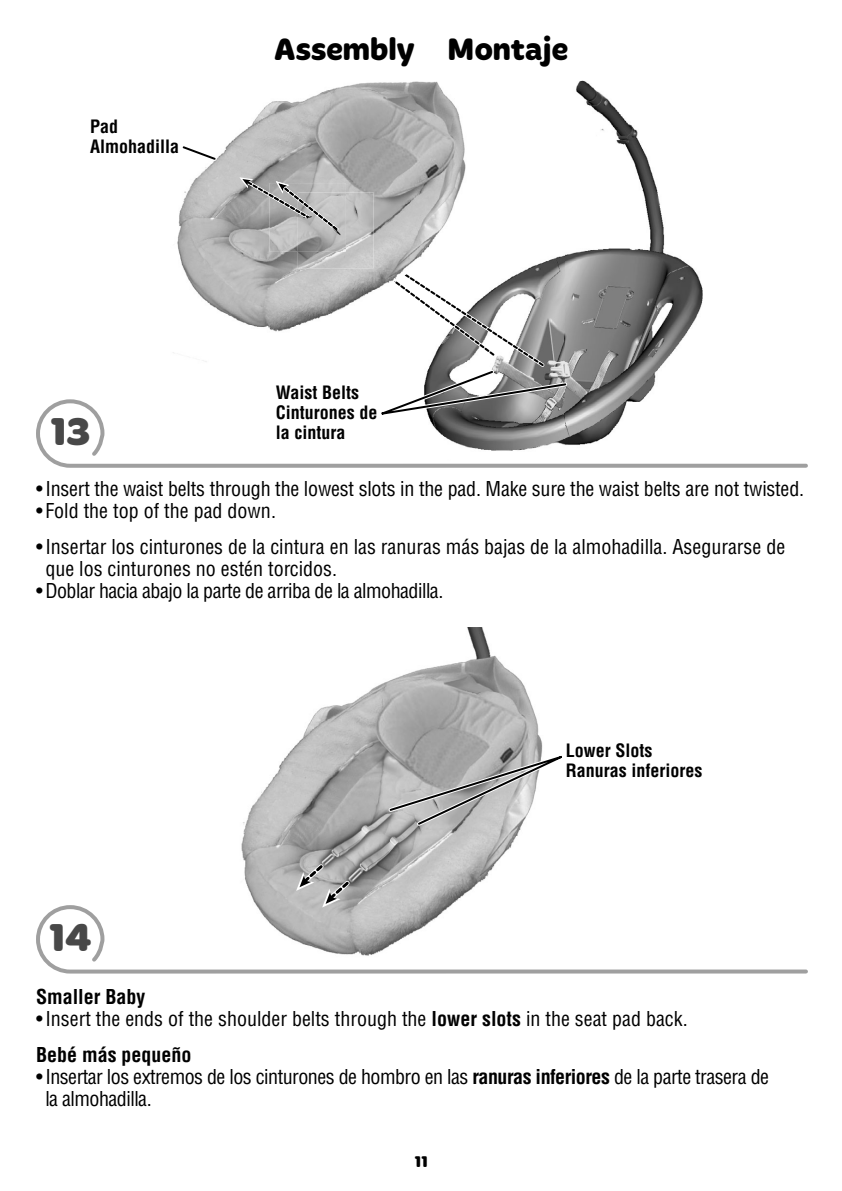
<style>
.page{position:relative;width:842px;height:1191px;background:#fff}
.page>*{position:absolute;margin:0;border:0;box-sizing:border-box;transform-origin:0 0}
.t1{font:700 40px "Merge";color:#484848}
.t2{font:700 32px "Merge Pro";color:#000}
.t3{font:condensed 20px/22px "Helvetica LT Std";letter-spacing:-.01em;color:#000}
.t4{font:700 condensed 20px "Helvetica LT Std";color:#000}
.t5{font:700 condensed 18px/20px "Helvetica LT Std";color:#000}
.t6{font:700 16px "Merge Pro";color:#000}
.s1{font-weight:700}
</style>
<div class="page">
<img style="left:241px;top:627px;width:299px;height:276px">
<svg style="left:296px;top:860px;width:58px;height:43px"></svg>
<img style="left:173px;top:81px;width:529px;height:316px">
<svg style="left:247px;top:181px;width:247px;height:175px"></svg>
<svg style="left:239px;top:177px;width:14px;height:11px"></svg>
<svg style="left:282px;top:186px;width:262px;height:180px"></svg>
<img style="left:270px;top:183px;width:76px;height:69px">
<img style="left:270px;top:193px;width:28px;height:20px">
<img style="left:270px;top:194px;width:28px;height:18px">
<img style="left:283px;top:200px;width:15px;height:1px">
<img style="left:283px;top:187px;width:15px;height:13px">
<svg style="left:276px;top:181px;width:13px;height:12px"></svg>
<img style="left:298px;top:192px;width:75px;height:76px">
<img style="left:298px;top:192px;width:48px;height:60px">
<img style="left:298px;top:196px;width:41px;height:36px">
<img style="left:298px;top:197px;width:40px;height:34px">
<svg style="left:36px;top:397px;width:772px;height:71px"></svg>
<svg style="left:36px;top:903px;width:772px;height:71px"></svg>
<svg style="left:385px;top:736px;width:177px;height:93px"></svg>
<svg style="left:178px;top:142px;width:42px;height:22px"></svg>
<svg style="left:344px;top:367px;width:226px;height:57px"></svg>
<p class="t5" style="left:90px;top:118px;width:91px">Pad<br>Almohadilla</p>
<h2 class="t2" style="left:274px;top:37px;width:296px">Assembly Montaje</h2>
<p class="t5" style="left:276px;top:384px;width:103px">Waist Belts<br>Cinturones de la cintura</p>
<h1 class="t1" style="left:50px;top:417px;width:42px">13</h1>
<p class="t3" style="left:36px;top:479px;width:769px">• Insert the waist belts through the lowest slots in the pad. Make sure the waist belts are not twisted.</p>
<p class="t3" style="left:36px;top:501px;width:241px">• Fold the top of the pad down.</p>
<p class="t3" style="left:45px;top:538px;width:741px;text-indent:-9px">• Insertar los cinturones de la cintura en las ranuras más bajas de la almohadilla. Asegurarse de que los cinturones no estén torcidos.</p>
<p class="t3" style="left:36px;top:582px;width:409px">• Doblar hacia abajo la parte de arriba de la almohadilla.</p>
<h1 class="t1" style="left:48px;top:922px;width:45px">14</h1>
<p class="t5" style="left:566px;top:742px;width:138px">Lower Slots<br>Ranuras inferiores</p>
<p class="t4" style="left:36px;top:989px;width:111px">Smaller Baby</p>
<p class="t3" style="left:36px;top:1002px;width:653px;line-height:36.4px">• Insert the ends of the shoulder belts through the <span class="s1">lower slots</span> in the seat pad back.<br><span class="s1">Bebé más pequeño</span></p>
<p class="t3" style="left:45px;top:1068px;width:725px;text-indent:-9px">• Insertar los extremos de los cinturones de hombro en las <span class="s1">ranuras inferiores</span> de la parte trasera de la almohadilla.</p>
<p class="t6" style="left:414px;top:1155px;width:15px">11</p>
</div>
